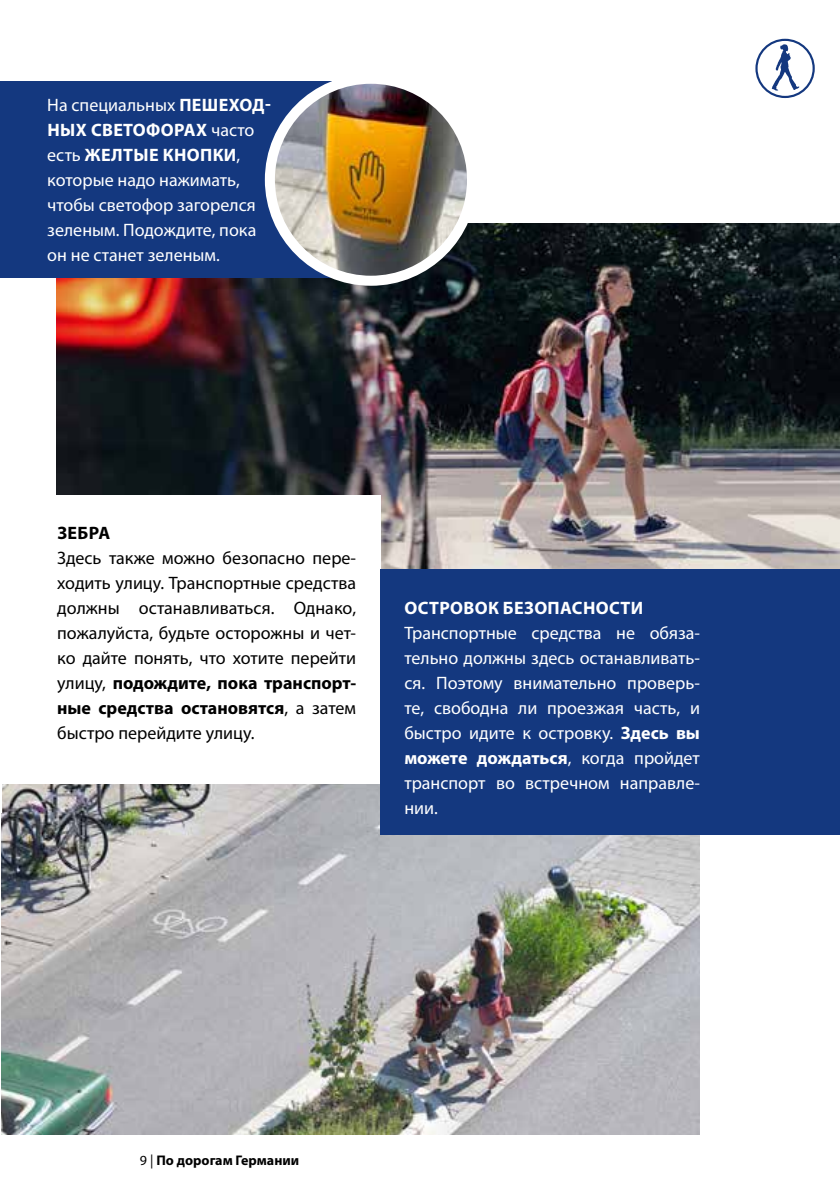
<style>
.page{position:relative;width:840px;height:1191px;background:#fff}
.page>*{position:absolute;margin:0;border:0;box-sizing:border-box;transform-origin:0 0}
.t1{font:18px/25px "Myriad Pro";color:#fff;text-align:justify}
.t2{font:18px/25px "Myriad Pro";color:#000;text-align:justify}
.t3{font:700 18px "Myriad Pro";letter-spacing:.02em;color:#fff}
.t4{font:700 18px "Myriad Pro";letter-spacing:.02em;color:#000}
.t5{font:700 14px "Myriad Pro";color:#000}
.s1{font-weight:700}
.s2{font-weight:400}
</style>
<div class="page">
<img style="left:2px;top:784px;width:697px;height:350px">
<img style="left:56px;top:223px;width:783px;height:346px">
<div style="left:755px;top:39px;width:59px;height:59px;border:2px solid #14387f;border-radius:50%"></div>
<svg style="left:771px;top:44px;width:28px;height:47px"></svg>
<div style="left:0;top:495px;width:380px;height:288px;background:#fff"></div>
<div style="left:380px;top:569px;width:459px;height:266px;background:#14387f"></div>
<div style="left:0;top:81px;width:331px;height:197px;background:#14387f"></div>
<img style="left:270px;top:81px;width:202px;height:197px">
<div style="left:265px;top:74px;width:212px;height:212px;border:10px solid #fff;border-radius:50%"></div>
<p class="t1" style="left:47px;top:92px;width:225px;text-align:left">На специальных <span class="s1">ПЕШЕХОД-<br>НЫХ СВЕТОФОРАХ</span> часто есть <span class="s1">ЖЕЛТЫЕ КНОПКИ</span>, которые надо нажимать, чтобы светофор загорелся зеленым. Подождите, пока он не станет зеленым.</p>
<p class="t4" style="left:57px;top:521px;width:54px">ЗЕБРА</p>
<p class="t2" style="left:57px;top:545px;width:300px">Здесь также можно безопасно пере&shy;ходить улицу. Транспортные средства должны останавливаться. Однако, пожалуйста, будьте осторожны и чет&shy;ко дайте понять, что хотите перейти улицу, <span class="s1">подождите, пока транспорт&shy;ные средства остановятся</span>, а затем быстро перейдите улицу.</p>
<p class="t3" style="left:404px;top:596px;width:240px">ОСТРОВОК БЕЗОПАСНОСТИ</p>
<p class="t1" style="left:404px;top:620px;width:297px">Транспортные средства не обяза&shy;тельно должны здесь останавливать&shy;ся. Поэтому внимательно проверь&shy;те, свободна ли проезжая часть, и быстро идите к островку. <span class="s1">Здесь вы можете дождаться</span>, когда пройдет транспорт во встречном направле&shy;нии.</p>
<p class="t5" style="left:140px;top:1151px;width:161px"><span class="s2">9 |</span> По дорогам Германии</p>
</div>
